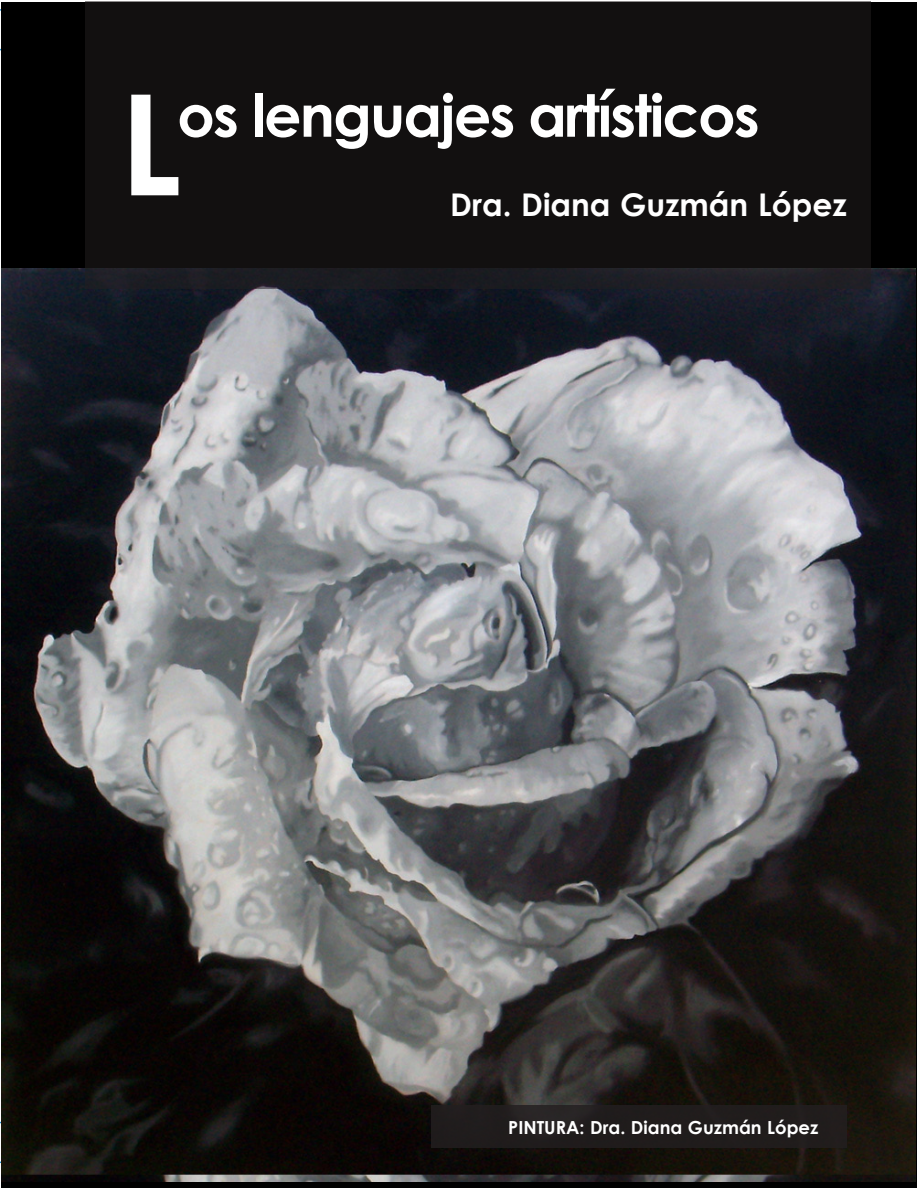
<style>
.page{position:relative;width:918px;height:1188px;background:#fff}
.page>*{position:absolute;margin:0;border:0;box-sizing:border-box;transform-origin:0 0}
.tituloarticulos{font:700 140.1px "Century Gothic";color:#fff}
.tituloarticulos-2{font:700 58.65px "Century Gothic";letter-spacing:-.03em;color:#fff}
.autor{font:700 31.2px "Century Gothic";color:#fff}
.autor_foto_principal{font:700 18px "Century Gothic";color:#fff}
</style>
<div class="page">
<div style="left:1px;top:3px;width:916px;height:1185px;background:#000"></div>
<img style="left:1px;top:268px;width:914px;height:914px">
<div style="left:431px;top:1106px;width:416px;height:42px;background:#231f20"></div>
<svg style="left:85px;top:1px;width:785px;height:288px;background:#131111"></svg>
<p class="tituloarticulos" style="left:120px;top:38px;width:63px">L</p>
<p class="tituloarticulos-2" style="left:177px;top:71px;width:584px">os lenguajes artísticos</p>
<p class="autor" style="left:450px;top:181px;width:398px">Dra. Diana Guzmán López</p>
<p class="autor_foto_principal" style="left:508px;top:1114px;width:312px">PINTURA: Dra. Diana Guzmán López</p>
</div>
